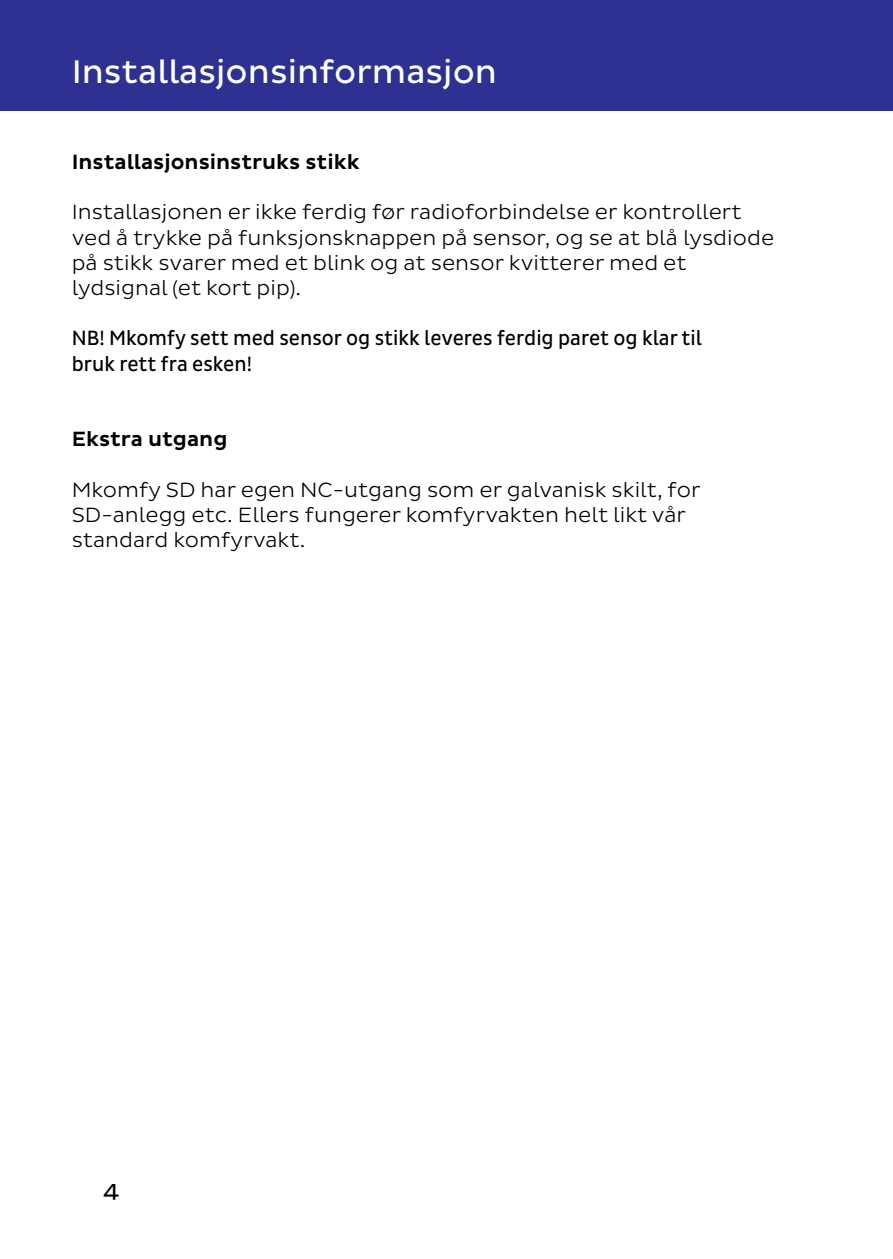
<style>
.page{position:relative;width:893px;height:1259px;background:#fff}
.page>*{position:absolute;margin:0;border:0;box-sizing:border-box;transform-origin:0 0}
.t1{font:33.3px "Pluto Sans";color:#fff}
.t2{font:24px "Pluto Sans";color:#000}
.t3{font:300 21px/25.2px "Pluto Sans";color:#000}
.t4{font:21px/25.2px "Pluto Sans Cond";color:#000}
.t5{font:500 21px "Pluto Sans";color:#000}
</style>
<div class="page">
<div style="left:0;top:0;width:893px;height:110px;background:#2e3092"></div>
<h1 class="t1" style="left:72px;top:53px;width:427px">Installasjonsinformasjon</h1>
<p class="t5" style="left:72px;top:150px;width:289px">Installasjonsinstruks stikk</p>
<p class="t3" style="left:72px;top:200px;width:704px">Installasjonen er ikke ferdig før radioforbindelse er kontrollert ved å trykke på funksjonsknappen på sensor, og se at blå lysdiode på stikk svarer med et blink og at sensor kvitterer med et lydsignal (et kort pip).</p>
<p class="t4" style="left:72px;top:326px;width:632px">NB! Mkomfy sett med sensor og stikk leveres ferdig paret og klar til bruk rett fra esken!</p>
<p class="t5" style="left:72px;top:427px;width:157px">Ekstra utgang</p>
<p class="t3" style="left:72px;top:477px;width:630px">Mkomfy SD har egen NC-utgang som er galvanisk skilt, for<br>SD-anlegg etc. Ellers fungerer komfyrvakten helt likt vår standard komfyrvakt.</p>
<p class="t2" style="left:103px;top:1178px;width:18px">4</p>
</div>
